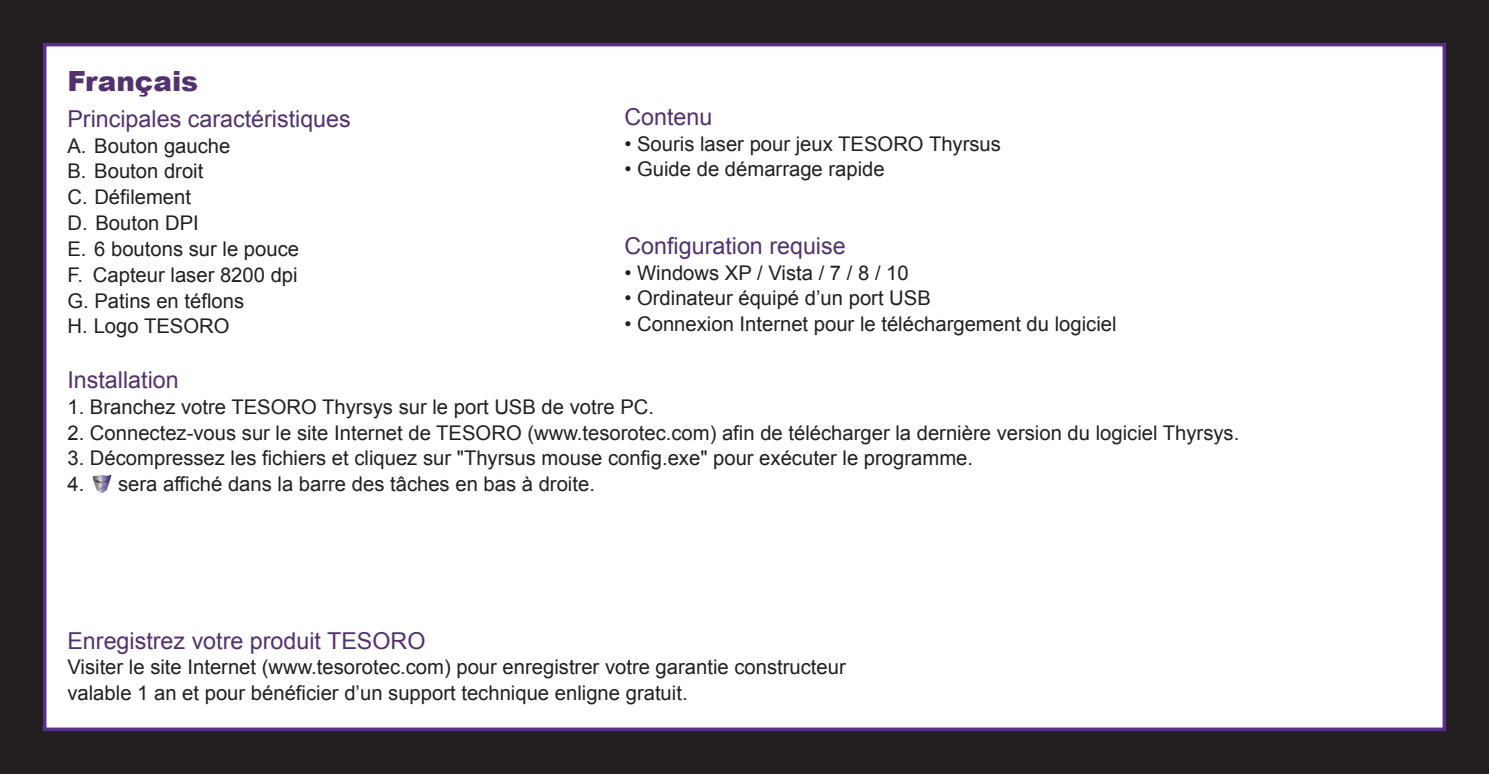
<style>
.page{position:relative;width:1489px;height:774px;background:#fff}
.page>*{position:absolute;margin:0;border:0;box-sizing:border-box;transform-origin:0 0}
.t1{font:900 27.65px "Arial";color:#52316e}
.t2{font:23.45px "Arial";color:#52316e}
.t3{font:20.3px/25.9px "Arial";color:#231f20}
</style>
<div class="page">
<div style="left:0;top:0;width:1488px;height:774px;background:#231f20"></div>
<div style="left:43px;top:43px;width:1402px;height:688px;background:#fff;border:4px solid #582e91"></div>
<img style="left:92px;top:475px;width:20px;height:18px">
<h1 class="t1" style="left:67px;top:61px;width:132px">Français</h1>
<p class="t2" style="left:67px;top:103px;width:285px">Principales caractéristiques</p>
<p class="t3" style="left:67px;top:133px;width:233px">A. Bouton gauche<br>B. Bouton droit<br>C. Défilement<br>D. Bouton DPI<br>E. 6 boutons sur le pouce<br>F. Capteur laser 8200 dpi<br>G. Patins en téflons<br>H. Logo TESORO</p>
<p class="t2" style="left:67px;top:364px;width:113px">Installation</p>
<p class="t3" style="left:67px;top:394px;width:588px">1. Branchez votre TESORO Thyrsys sur le port USB de votre PC.</p>
<p class="t3" style="left:67px;top:420px;width:1173px">2. Connectez-vous sur le site Internet de TESORO (www.tesorotec.com) afin de télécharger la dernière version du logiciel Thyrsys.</p>
<p class="t3" style="left:67px;top:445px;width:907px">3. Décompressez les fichiers et cliquez sur "Thyrsus mouse config.exe" pour exécuter le programme.</p>
<p class="t3" style="left:67px;top:471px;width:529px">4. sera affiché dans la barre des tâches en bas à droite.</p>
<p class="t2" style="left:624px;top:101px;width:89px">Contenu</p>
<p class="t3" style="left:624px;top:131px;width:378px">• Souris laser pour jeux TESORO Thyrsus</p>
<p class="t3" style="left:624px;top:157px;width:262px">• Guide de démarrage rapide</p>
<p class="t2" style="left:624px;top:230px;width:223px">Configuration requise</p>
<p class="t3" style="left:624px;top:260px;width:286px">• Windows XP / Vista / 7 / 8 / 10</p>
<p class="t3" style="left:624px;top:285px;width:308px">• Ordinateur équipé d’un port USB</p>
<p class="t3" style="left:624px;top:311px;width:493px">• Connexion Internet pour le téléchargement du logiciel</p>
<p class="t2" style="left:67px;top:625px;width:359px">Enregistrez votre produit TESORO</p>
<p class="t3" style="left:67px;top:654px;width:780px">Visiter le site Internet (www.tesorotec.com) pour enregistrer votre garantie constructeur valable 1 an et pour bénéficier d’un support technique enligne gratuit.</p>
</div>
